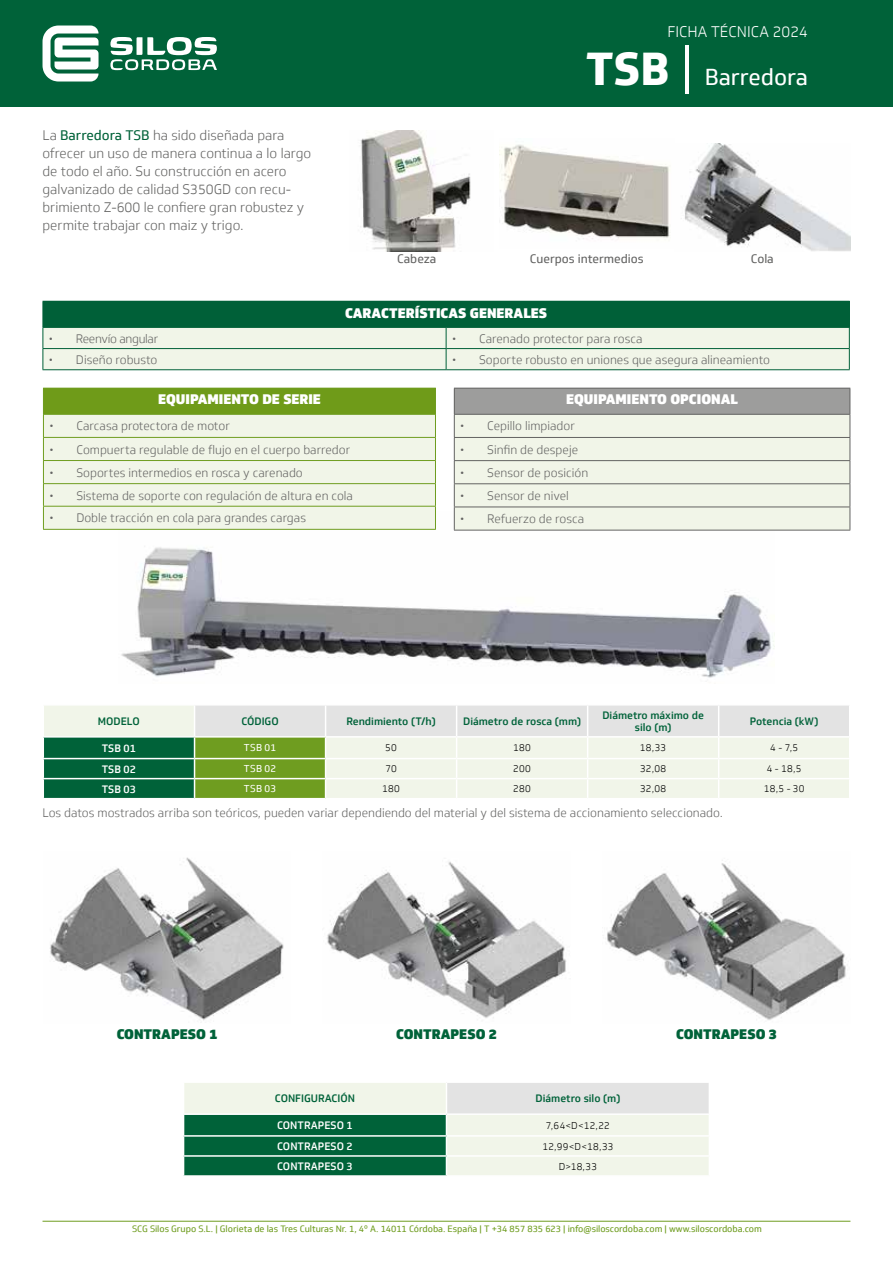
<style>
.page{position:relative;width:893px;height:1263px;background:#fff}
.page>*{position:absolute;margin:0;border:0;box-sizing:border-box;transform-origin:0 0}
.t1{font:800 45px "Soleto";color:#fff}
.t2{font:22.5px "Soleto";color:#fff}
.t3{font:300 15px "Soleto";color:#fff}
.t4{font:300 13.5px/18px "Soleto";color:#636362}
.t5{font:900 13.5px "Soleto";color:#fff}
.t6{font:900 13.5px "Soleto";color:#006239}
.t7{font:300 12px "Soleto";color:#636362}
.t8{font:12px "Soleto";color:#636362}
.t9{font:300 12px "Soleto";letter-spacing:-.025em;color:#636362}
.t10{font:500 10.5px/12px "Soleto";color:#006239;text-align:center}
.t11{font:500 10.5px "Soleto";color:#fff}
.t12{font:300 9.75px "Soleto";letter-spacing:.025em;color:#000}
.t13{font:9.75px "Soleto";letter-spacing:.03em;color:#fff}
.t14{font:9px "Soleto";letter-spacing:-.005em;color:#6f9d20}
.s1{font-weight:400;color:#006239}
.s2{font-weight:300;font-size:52.5px}
</style>
<div class="page">
<div style="left:0;top:0;width:893px;height:106px;background:#006239"></div>
<svg style="left:110px;top:37px;width:107px;height:33px"></svg>
<svg style="left:43px;top:26px;width:56px;height:56px"></svg>
<hr style="left:43px;top:1221px;width:807px;height:1px;background:#6f9d20">
<img style="left:360px;top:131px;width:111px;height:121px">
<img style="left:500px;top:144px;width:170px;height:96px">
<img style="left:681px;top:144px;width:169px;height:107px">
<img style="left:121px;top:511px;width:653px;height:167px">
<svg style="left:43px;top:705px;width:806px;height:93px;background:#c5d7c0"></svg>
<img style="left:50px;top:857px;width:234px;height:164px">
<img style="left:327px;top:861px;width:239px;height:157px">
<img style="left:607px;top:860px;width:241px;height:160px">
<div style="left:184px;top:1083px;width:525px;height:92px;background:#f1f5e9"></div>
<div style="left:446px;top:1082px;width:263px;height:32px;background:#e3e3e3"></div>
<hr style="left:446px;top:1081px;width:264px;height:2px;background:#fff">
<hr style="left:446px;top:1083px;width:1px;height:30px;background:#fff">
<hr style="left:183px;top:1113px;width:263px;height:2px;background:#fff">
<hr style="left:446px;top:1113px;width:264px;height:2px;background:#fff">
<hr style="left:446px;top:1135px;width:264px;height:2px;background:#fff">
<hr style="left:446px;top:1155px;width:264px;height:2px;background:#fff">
<svg style="left:183px;top:1114px;width:264px;height:61px;background:#146e48"></svg>
<div style="left:454px;top:388px;width:396px;height:26px;background:#9d9d9c"></div>
<div style="left:455px;top:415px;width:395px;height:115px;background:#f1f5e8"></div>
<hr style="left:454px;top:388px;width:396px;height:1px;background:#636362">
<hr style="left:454px;top:414px;width:396px;height:1px;background:#636362">
<hr style="left:454px;top:437px;width:396px;height:1px;background:#636362">
<hr style="left:454px;top:460px;width:396px;height:1px;background:#636362">
<hr style="left:454px;top:483px;width:396px;height:1px;background:#636362">
<hr style="left:454px;top:507px;width:396px;height:1px;background:#636362">
<svg style="left:454px;top:388px;width:1px;height:142px"></svg>
<svg style="left:850px;top:388px;width:1px;height:142px"></svg>
<hr style="left:454px;top:530px;width:396px;height:1px;background:#636362">
<hr style="left:43px;top:301px;width:403px;height:1px;background:#006038">
<hr style="left:446px;top:301px;width:404px;height:1px;background:#006038">
<svg style="left:43px;top:302px;width:807px;height:67px;background:#8fb8a0"></svg>
<hr style="left:43px;top:369px;width:403px;height:1px;background:#006038">
<hr style="left:446px;top:369px;width:404px;height:1px;background:#006038">
<svg style="left:43px;top:388px;width:393px;height:141px;background:#d3e0b9"></svg>
<hr style="left:43px;top:529px;width:393px;height:1px;background:#6f9d20">
<p class="t3" style="left:667px;top:23px;width:142px">FICHA TÉCNICA 2024</p>
<p class="t4" style="left:43px;top:126px;width:270px">La <span class="s1">Barredora TSB</span> ha sido diseñada para ofrecer un uso de manera continua a lo largo de todo el año. Su construcción en acero galvanizado de calidad S350GD con recu&shy;brimiento Z-600 le confiere gran robustez y permite trabajar con maiz y trigo.</p>
<h1 class="t1" style="left:586px;top:40px;width:109px">TSB <span class="s2">|</span></h1>
<h2 class="t2" style="left:705px;top:63px;width:105px">Barredora</h2>
<p class="t8" style="left:397px;top:252px;width:41px">Cabeza</p>
<p class="t8" style="left:530px;top:252px;width:116px">Cuerpos intermedios</p>
<p class="t8" style="left:751px;top:252px;width:24px">Cola</p>
<p class="t5" style="left:345px;top:304px;width:204px">CARACTERÍSTICAS GENERALES</p>
<p class="t9" style="left:49px;top:331px;width:111px">• Reenvío angular</p>
<p class="t7" style="left:452px;top:331px;width:192px">• Carenado protector para rosca</p>
<p class="t7" style="left:49px;top:352px;width:110px">• Diseño robusto</p>
<p class="t7" style="left:452px;top:352px;width:319px">• Soporte robusto en uniones que asegura alineamiento</p>
<p class="t5" style="left:158px;top:391px;width:164px">EQUIPAMIENTO DE SERIE</p>
<p class="t7" style="left:49px;top:419px;width:182px">• Carcasa protectora de motor</p>
<p class="t7" style="left:49px;top:442px;width:302px">• Compuerta regulable de flujo en el cuerpo barredor</p>
<p class="t7" style="left:49px;top:465px;width:255px">• Soportes intermedios en rosca y carenado</p>
<p class="t7" style="left:49px;top:488px;width:305px">• Sistema de soporte con regulación de altura en cola</p>
<p class="t7" style="left:49px;top:511px;width:258px">• Doble tracción en cola para grandes cargas</p>
<p class="t5" style="left:566px;top:391px;width:173px">EQUIPAMIENTO OPCIONAL</p>
<p class="t7" style="left:460px;top:419px;width:116px">• Cepillo limpiador</p>
<p class="t7" style="left:460px;top:442px;width:119px">• Sinfin de despeje</p>
<p class="t7" style="left:460px;top:465px;width:130px">• Sensor de posición</p>
<p class="t7" style="left:460px;top:489px;width:110px">• Sensor de nivel</p>
<p class="t7" style="left:460px;top:512px;width:125px">• Refuerzo de rosca</p>
<p class="t10" style="left:98px;top:715px;width:43px">MODELO</p>
<p class="t10" style="left:241px;top:715px;width:39px">CÓDIGO</p>
<p class="t10" style="left:346px;top:715px;width:91px">Rendimiento (T/h)</p>
<p class="t10" style="left:463px;top:715px;width:119px">Diámetro de rosca (mm)</p>
<p class="t10" style="left:602px;top:709px;width:103px">Diámetro máximo de silo (m)</p>
<p class="t10" style="left:750px;top:715px;width:70px">Potencia (kW)</p>
<p class="t11" style="left:102px;top:741px;width:35px">TSB 01</p>
<p class="t13" style="left:244px;top:742px;width:34px">TSB 01</p>
<p class="t12" style="left:385px;top:742px;width:13px">50</p>
<p class="t12" style="left:513px;top:742px;width:19px">180</p>
<p class="t12" style="left:640px;top:742px;width:28px">18,33</p>
<p class="t12" style="left:770px;top:742px;width:29px">4 - 7,5</p>
<p class="t11" style="left:102px;top:762px;width:35px">TSB 02</p>
<p class="t13" style="left:244px;top:763px;width:34px">TSB 02</p>
<p class="t12" style="left:385px;top:763px;width:13px">70</p>
<p class="t12" style="left:513px;top:763px;width:19px">200</p>
<p class="t12" style="left:640px;top:763px;width:28px">32,08</p>
<p class="t12" style="left:767px;top:763px;width:36px">4 - 18,5</p>
<p class="t11" style="left:102px;top:782px;width:35px">TSB 03</p>
<p class="t13" style="left:244px;top:783px;width:34px">TSB 03</p>
<p class="t12" style="left:382px;top:783px;width:19px">180</p>
<p class="t12" style="left:513px;top:783px;width:19px">280</p>
<p class="t12" style="left:640px;top:783px;width:28px">32,08</p>
<p class="t12" style="left:764px;top:783px;width:42px">18,5 - 30</p>
<p class="t7" style="left:43px;top:806px;width:682px">Los datos mostrados arriba son teóricos, pueden variar dependiendo del material y del sistema de accionamiento seleccionado.</p>
<p class="t6" style="left:117px;top:1026px;width:102px">CONTRAPESO 1</p>
<p class="t6" style="left:396px;top:1026px;width:102px">CONTRAPESO 2</p>
<p class="t6" style="left:676px;top:1026px;width:102px">CONTRAPESO 3</p>
<p class="t10" style="left:275px;top:1092px;width:82px">CONFIGURACIÓN</p>
<p class="t10" style="left:536px;top:1092px;width:86px">Diámetro silo (m)</p>
<p class="t11" style="left:277px;top:1119px;width:77px">CONTRAPESO 1</p>
<p class="t12" style="left:546px;top:1119px;width:66px">7,64&lt;D&lt;12,22</p>
<p class="t11" style="left:277px;top:1140px;width:77px">CONTRAPESO 2</p>
<p class="t12" style="left:542px;top:1140px;width:73px">12,99&lt;D&lt;18,33</p>
<p class="t11" style="left:277px;top:1160px;width:77px">CONTRAPESO 3</p>
<p class="t12" style="left:559px;top:1160px;width:40px">D&gt;18,33</p>
<p class="t14" style="left:132px;top:1223px;width:631px">SCG Silos Grupo S.L. | Glorieta de las Tres Culturas Nr. 1, 4º A. 14011 Córdoba. España | T +34 857 835 623 | info@siloscordoba.com | www.siloscordoba.com</p>
</div>
